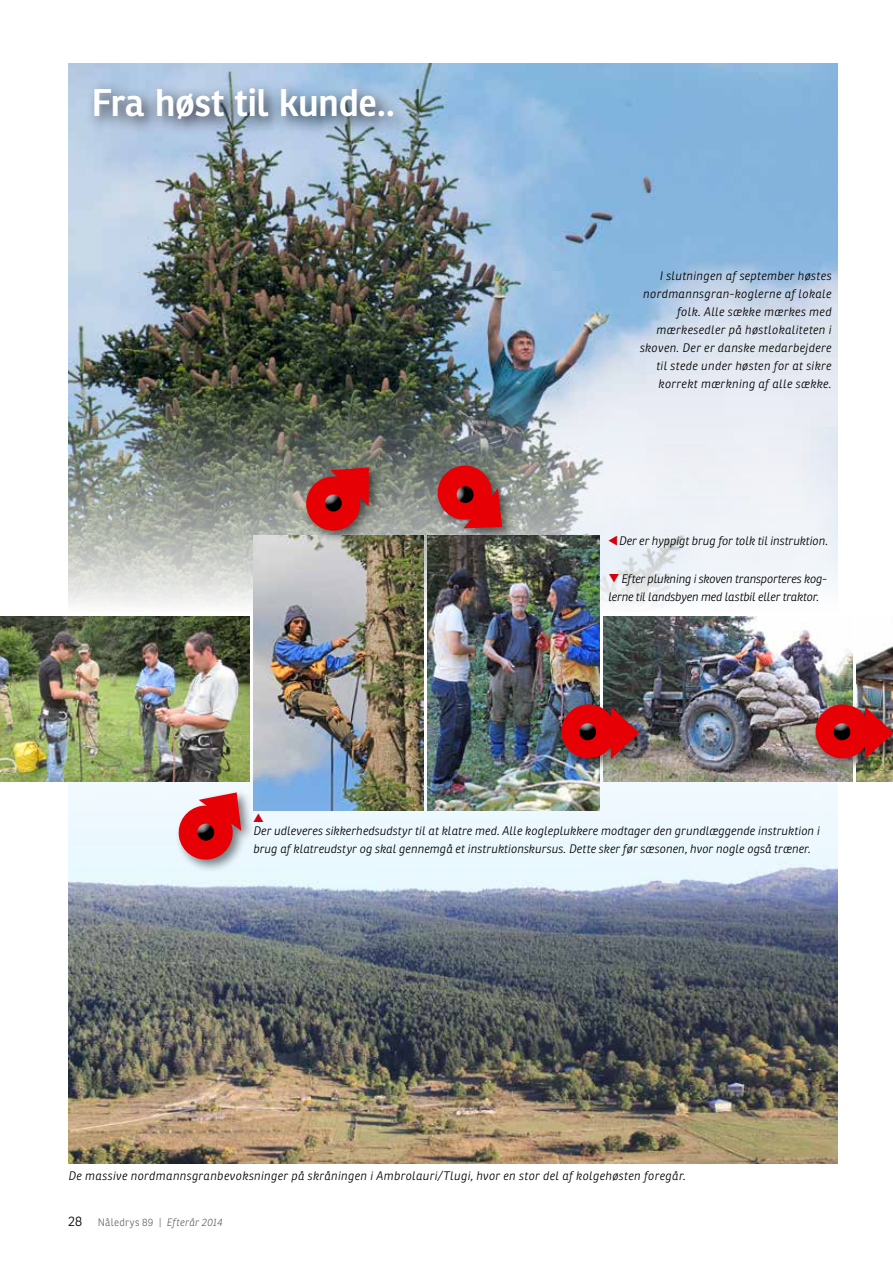
<style>
.page{position:relative;width:893px;height:1263px;background:#fff}
.page>*{position:absolute;margin:0;border:0;box-sizing:border-box;transform-origin:0 0}
.t1{font:600 37.5px "Ronnia Fyens";letter-spacing:-.02em;color:#fff}
.t2{font:italic 300 12px/18px "Ronnia Fyens";letter-spacing:.015em;color:#000}
.t3{font:italic 300 12px/18px "Ronnia Fyens";letter-spacing:-.015em;color:#000}
.t4{font:italic 300 12px "Ronnia Fyens";letter-spacing:-.005em;color:#000}
.t5{font:300 10.5px "Ronnia Fyens";letter-spacing:.025em;color:#68676c}
.s1{font-size:13.5px;color:#000}
.s2{font-style:italic}
</style>
<div class="page">
<img style="left:68px;top:64px;width:770px;height:541px">
<img style="left:68px;top:735px;width:770px;height:428px">
<img style="left:427px;top:536px;width:173px;height:275px">
<img style="left:253px;top:536px;width:171px;height:275px">
<img style="left:856px;top:644px;width:37px;height:137px">
<img style="left:603px;top:616px;width:250px;height:165px">
<img style="left:0;top:616px;width:249px;height:165px">
<div style="left:811px;top:700px;width:82px;height:72px;background:#000;opacity:.5"></div>
<div style="left:174px;top:789px;width:81px;height:84px;background:#000;opacity:.5"></div>
<div style="left:302px;top:463px;width:80px;height:81px;background:#000;opacity:.5"></div>
<svg style="left:306px;top:455px;width:76px;height:76px;background:#ad4340"></svg>
<div style="left:433px;top:461px;width:82px;height:81px;background:#000;opacity:.5"></div>
<div style="left:557px;top:700px;width:95px;height:72px;background:#000;opacity:.5"></div>
<div style="left:325px;top:493px;width:19px;height:14px;background:#fff;opacity:.75"></div>
<div style="left:325px;top:495px;width:19px;height:17px;background:#000;opacity:.75"></div>
<svg style="left:437px;top:465px;width:77px;height:75px;background:#ad4242"></svg>
<img style="left:559px;top:702px;width:80px;height:59px">
<img style="left:813px;top:702px;width:80px;height:59px">
<div style="left:86px;top:81px;width:327px;height:57px;background:#000;opacity:.75"></div>
<svg style="left:609px;top:536px;width:8px;height:9px"></svg>
<svg style="left:177px;top:782px;width:86px;height:80px"></svg>
<svg style="left:609px;top:574px;width:10px;height:9px"></svg>
<h1 class="t1" style="left:91px;top:79px;width:306px">Fra høst til kunde..</h1>
<p class="t2" style="left:640px;top:267px;width:193px;text-align:right">I slutningen af september høstes nordmannsgran-koglerne af lokale folk. Alle sække mærkes med mærkesedler på høstlokaliteten i skoven. Der er danske medarbejdere til stede under høsten for at sikre korrekt mærkning af alle sække.</p>
<p class="t4" style="left:619px;top:533px;width:210px">Der er hyppigt brug for tolk til instruktion.</p>
<p class="t3" style="left:608px;top:570px;width:220px;text-indent:13px">Efter plukning i skoven transporteres kog&shy;lerne til landsbyen med lastbil eller traktor.</p>
<p class="t2" style="left:253px;top:822px;width:568px">Der udleveres sikkerhedsudstyr til at klatre med. Alle kogleplukkere modtager den grundlæggende instruktion i brug af klatreudstyr og skal gennemgå et instruktionskursus. Dette sker før sæsonen, hvor nogle også træner.</p>
<p class="t2" style="left:68px;top:1167px;width:619px">De massive nordmannsgranbevoksninger på skråningen i Ambrolauri/Tlugi, hvor en stor del af kolgehøsten foregår.</p>
<p class="t5" style="left:68px;top:1216px;width:156px"><span class="s1">28</span> Nåledrys 89 | <span class="s2">Efterår 2014</span></p>
</div>
